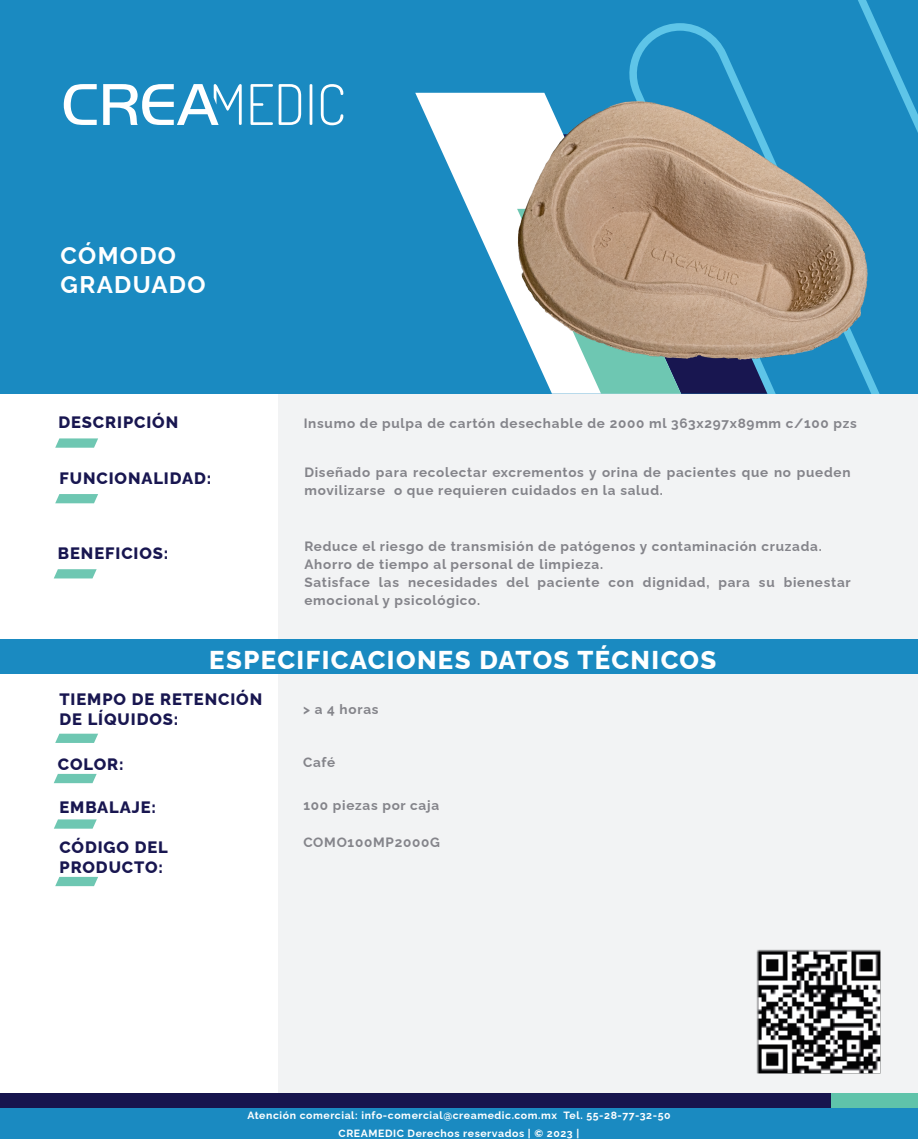
<style>
.page{position:relative;width:918px;height:1139px;background:#fff}
.page>*{position:absolute;margin:0;border:0;box-sizing:border-box;transform-origin:0 0}
.t1{font:100 25.8px "Raleway";letter-spacing:.055em;color:#fff}
.t2{font:100 24px/28.8px "Raleway";letter-spacing:.055em;color:#fff}
.t3{font:100 16.5px/19.8px "Raleway";letter-spacing:.055em;color:#181650}
.t4{font:700 13.5px/18px "Raleway";letter-spacing:.055em;color:#84848a}
.t5{font:700 10.5px/18px "Raleway";letter-spacing:.055em;color:#fff;text-align:center}
</style>
<div class="page">
<div style="left:279px;top:393px;width:639px;height:745px;background:#f2f3f4"></div>
<div style="left:0;top:1107px;width:918px;height:31px;background:#1a8ac1"></div>
<div style="left:831px;top:1092px;width:87px;height:15px;background:#5fc3aa"></div>
<div style="left:0;top:1092px;width:831px;height:15px;background:#17154e"></div>
<div style="left:0;top:0;width:918px;height:393px;background:#1a8ac1"></div>
<svg style="left:415px;top:93px;width:131px;height:206px;fill:#fafcfd"></svg>
<svg style="left:539px;top:366px;width:84px;height:27px;background:#bce3e0"></svg>
<svg style="left:623px;top:0;width:295px;height:393px"></svg>
<svg style="left:251px;top:84px;width:22px;height:41px"></svg>
<svg style="left:279px;top:84px;width:22px;height:41px"></svg>
<hr style="left:310px;top:84px;width:2px;height:41px;background:#fff">
<svg style="left:321px;top:84px;width:22px;height:41px"></svg>
<svg style="left:64px;top:84px;width:33px;height:41px"></svg>
<svg style="left:103px;top:84px;width:139px;height:41px"></svg>
<div style="left:0;top:639px;width:918px;height:35px;background:#1a8ac1"></div>
<img style="left:756px;top:949px;width:125px;height:125px">
<svg style="left:55px;top:494px;width:43px;height:9px"></svg>
<svg style="left:55px;top:438px;width:43px;height:9px"></svg>
<svg style="left:54px;top:569px;width:43px;height:9px"></svg>
<svg style="left:55px;top:733px;width:43px;height:9px"></svg>
<svg style="left:54px;top:773px;width:43px;height:10px"></svg>
<svg style="left:55px;top:876px;width:43px;height:10px"></svg>
<svg style="left:54px;top:819px;width:43px;height:9px"></svg>
<img style="left:509px;top:96px;width:365px;height:270px">
<h2 class="t2" style="left:61px;top:239px;width:146px">CÓMODO<br>GRADUADO</h2>
<p class="t3" style="left:58px;top:410px;width:121px">DESCRIPCIÓN</p>
<p class="t4" style="left:304px;top:413px;width:555px">Insumo de pulpa de cartón desechable de 2000 ml 363x297x89mm c/100 pzs</p>
<p class="t3" style="left:59px;top:466px;width:153px">FUNCIONALIDAD:</p>
<p class="t3" style="left:58px;top:541px;width:112px">BENEFICIOS:</p>
<p class="t4" style="left:304px;top:462px;width:548px">Diseñado para recolectar excrementos y orina de pacientes que no pueden movilizarse o que requieren cuidados en la salud.</p>
<p class="t4" style="left:304px;top:536px;width:548px">Reduce el riesgo de transmisión de patógenos y contaminación cruzada.<br>Ahorro de tiempo al personal de limpieza.<br>Satisface las necesidades del paciente con dignidad, para su bienestar emocional y psicológico.</p>
<h1 class="t1" style="left:209px;top:639px;width:509px">ESPECIFICACIONES DATOS TÉCNICOS</h1>
<p class="t3" style="left:59px;top:687px;width:204px">TIEMPO DE RETENCIÓN<br>DE LÍQUIDOS:</p>
<p class="t4" style="left:303px;top:698px;width:77px">&gt; a 4 horas</p>
<p class="t3" style="left:58px;top:751px;width:67px">COLOR:</p>
<p class="t4" style="left:303px;top:751px;width:34px">Café</p>
<p class="t3" style="left:59px;top:795px;width:98px">EMBALAJE:</p>
<p class="t4" style="left:303px;top:794px;width:137px">100 piezas por caja</p>
<p class="t3" style="left:59px;top:835px;width:110px">CÓDIGO DEL<br>PRODUCTO:</p>
<p class="t4" style="left:303px;top:831px;width:138px">COMO100MP2000G</p>
<p class="t5" style="left:247px;top:1105px;width:425px">Atención comercial: info-comercial@creamedic.com.mx Tel. 55-28-77-32-50<br>CREAMEDIC Derechos reservados | © 2023 |</p>
</div>
